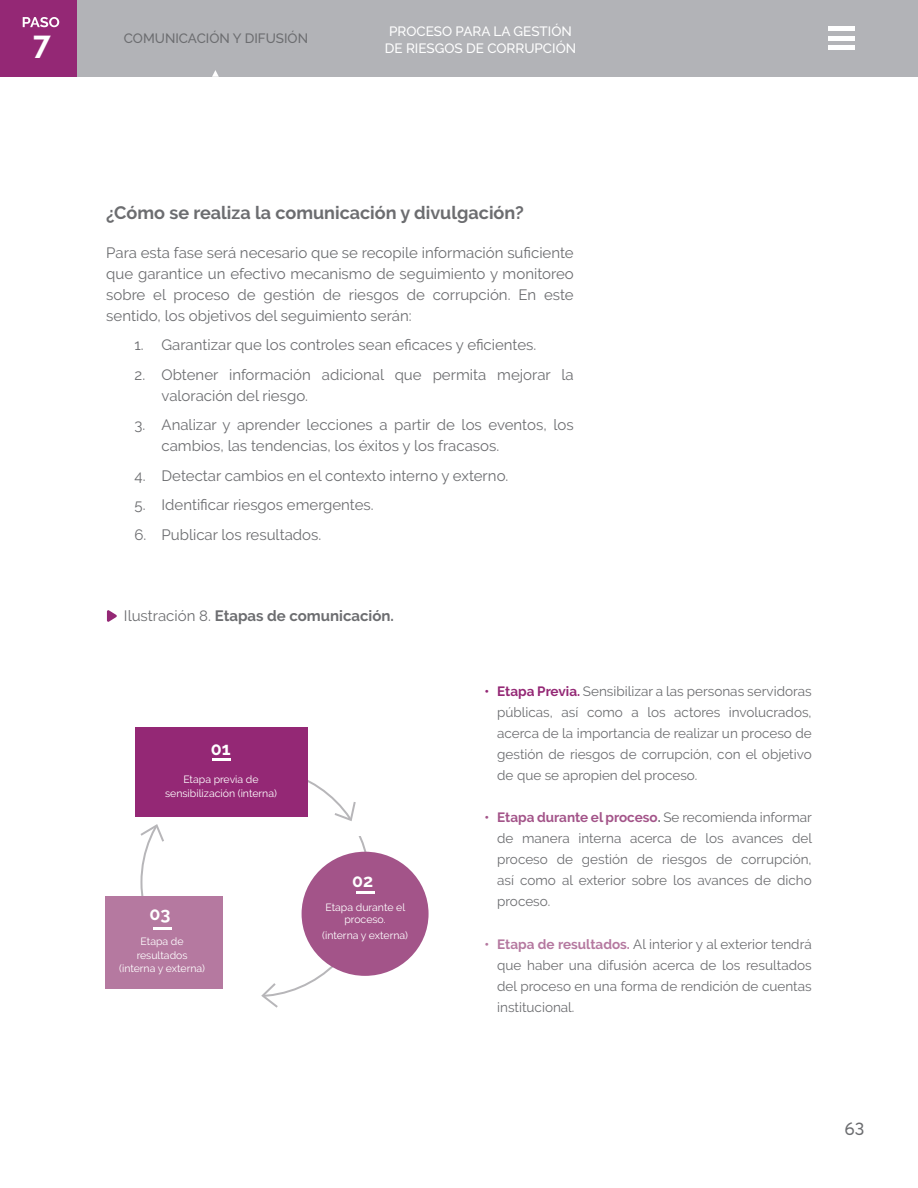
<style>
.page{position:relative;width:918px;height:1188px;background:#fff}
.page>*{position:absolute;margin:0;border:0;box-sizing:border-box;transform-origin:0 0}
.t1{font:700 31.5px "Raleway";color:#fff}
.t2{font:700 18px "Raleway";color:#6c6d70}
.t3{font:18px "Averta";color:#6c6d70}
.t4{font:700 17.85px "Raleway";color:#fff}
.t5{font:15px/21px "Raleway";color:#6c6d70}
.t6{font:700 15px "Raleway";color:#6c6d70}
.t7{font:13.5px/21px "Raleway";color:#6c6d70;text-align:justify}
.t8{font:500 13.5px/16.5px "Raleway";color:#fff;text-align:center}
.t9{font:500 13.5px "Raleway";color:#6c6d70}
.t10{font:10.5px/13.5px "Raleway";color:#fff;text-align:center}
.s1{font-weight:400}
.s2{font-weight:700;color:#942875}
.s3{font-weight:700;color:#a35489}
.s4{font-weight:700}
.s5{font-weight:700;color:#b579a0}
</style>
<div class="page">
<svg style="left:107px;top:610px;width:10px;height:12px"></svg>
<div style="left:135px;top:727px;width:172px;height:89px;background:#942875"></div>
<svg style="left:212px;top:758px;width:19px;height:3px"></svg>
<div style="left:302px;top:852px;width:127px;height:124px;background:#a35489;border-radius:50%"></div>
<svg style="left:356px;top:891px;width:19px;height:3px"></svg>
<div style="left:105px;top:896px;width:118px;height:93px;background:#b579a0"></div>
<svg style="left:153px;top:927px;width:19px;height:3px"></svg>
<svg style="left:261px;top:983px;width:19px;height:25px"></svg>
<svg style="left:140px;top:824px;width:24px;height:20px"></svg>
<svg style="left:333px;top:800px;width:23px;height:21px"></svg>
<div style="left:0;top:0;width:918px;height:77px;background:#b2b3b7"></div>
<div style="left:0;top:0;width:77px;height:77px;background:#942875"></div>
<svg style="left:212px;top:70px;width:7px;height:7px"></svg>
<svg style="left:23px;top:17px;width:36px;height:10px"></svg>
<div style="left:828px;top:26px;width:26px;height:5px;background:#fff"></div>
<hr style="left:828px;top:46px;width:26px;height:4px;background:#fff">
<div style="left:828px;top:36px;width:26px;height:5px;background:#fff"></div>
<h1 class="t1" style="left:33px;top:25px;width:19px">7</h1>
<p class="t9" style="left:124px;top:31px;width:186px">COMUNICACIÓN Y DIFUSIÓN</p>
<p class="t8" style="left:385px;top:23px;width:193px">PROCESO PARA LA GESTIÓN<br>DE RIESGOS DE CORRUPCIÓN</p>
<p class="t2" style="left:106px;top:202px;width:419px">¿Cómo se realiza la comunicación y divulgación?</p>
<p class="t5" style="left:106px;top:242px;width:469px;text-align:justify">Para esta fase será necesario que se recopile información suficiente que garantice un efectivo mecanismo de seguimiento y monitoreo sobre el proceso de gestión de riesgos de corrupción. En este sentido, los objetivos del seguimiento serán:</p>
<p class="t5" style="left:135px;top:335px;width:403px">1. Garantizar que los controles sean eficaces y eficientes.</p>
<p class="t5" style="left:162px;top:364px;width:414px;text-indent:-27px">2. Obtener información adicional que permita mejorar la valoración del riesgo.</p>
<p class="t5" style="left:162px;top:415px;width:414px;text-indent:-27px">3. Analizar y aprender lecciones a partir de los eventos, los cambios, las tendencias, los éxitos y los fracasos.</p>
<p class="t5" style="left:135px;top:465px;width:375px">4. Detectar cambios en el contexto interno y externo.</p>
<p class="t5" style="left:135px;top:495px;width:241px">5. Identificar riesgos emergentes.</p>
<p class="t5" style="left:135px;top:524px;width:188px">6. Publicar los resultados.</p>
<p class="t6" style="left:124px;top:607px;width:272px"><span class="s1">Ilustración 8.</span> Etapas de comunicación.</p>
<p class="t4" style="left:211px;top:739px;width:21px">01</p>
<p class="t10" style="left:165px;top:773px;width:113px">Etapa previa de sensibilización (interna)</p>
<p class="t4" style="left:149px;top:904px;width:22px">03</p>
<p class="t10" style="left:119px;top:935px;width:87px">Etapa de resultados (interna y externa)</p>
<p class="t4" style="left:352px;top:870px;width:23px">02</p>
<p class="t10" style="left:325px;top:901px;width:81px;line-height:12px">Etapa durante el proceso.</p>
<p class="t10" style="left:322px;top:929px;width:87px">(interna y externa)</p>
<p class="t7" style="left:497px;top:681px;width:316px;text-indent:-13px"><span class="s2">• Etapa Previa.</span> Sensibilizar a las personas servidoras públicas, así como a los actores involucrados, acerca de la importancia de realizar un proceso de gestión de riesgos de corrupción, con el objetivo de que se apropien del proceso.</p>
<p class="t7" style="left:497px;top:807px;width:316px;text-indent:-13px"><span class="s3">• Etapa durante el proceso</span><span class="s4">.</span> Se recomienda informar de manera interna acerca de los avances del proceso de gestión de riesgos de corrupción, así como al exterior sobre los avances de dicho proceso.</p>
<p class="t7" style="left:497px;top:933px;width:316px;text-indent:-13px"><span class="s5">• Etapa de resultados.</span> Al interior y al exterior tendrá que haber una difusión acerca de los resultados del proceso en una forma de rendición de cuentas institucional.</p>
<p class="t3" style="left:844px;top:1117px;width:22px">63</p>
</div>
